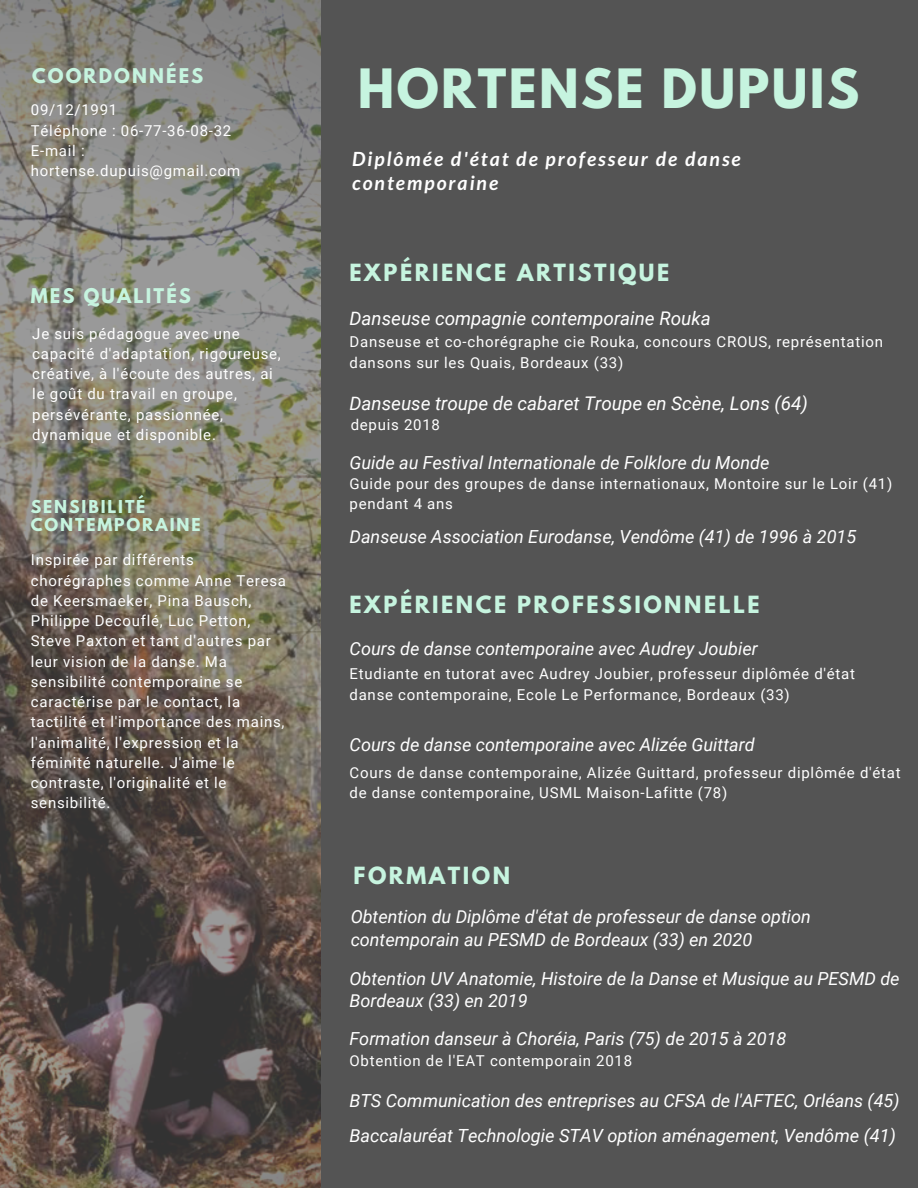
<style>
.page{position:relative;width:918px;height:1188px;background:#545454}
.page>*{position:absolute;margin:0;border:0;box-sizing:border-box;transform-origin:0 0}
.t1{font:700 48px "League Spartan";letter-spacing:.05em;color:#c6f4df}
.t2{font:700 21px "League Spartan";letter-spacing:.12em;color:#c6f4df}
.t3{font:italic 700 19.5px/23.7px "Lato";letter-spacing:.1em;color:#fff}
.t4{font:italic 18.9px "Roboto";color:#fff}
.t5{font:italic 18.75px "Roboto";color:#fff}
.t6{font:italic 18.15px "Roboto";color:#fff}
.t7{font:italic 18px/22.5px "Roboto";color:#fff}
.t8{font:700 18px "League Spartan";letter-spacing:.12em;color:#c6f4df}
.t9{font:700 15.75px/18px "League Spartan";letter-spacing:.12em;color:#c6f4df}
.t10{font:15px/20.2px "Roboto";letter-spacing:.05em;color:#fff}
</style>
<div class="page">
<svg style="left:0;top:0;width:321px;height:1188px;background:#706a62"></svg>
<p class="t8" style="left:32px;top:67px;width:173px">COORDONNÉES</p>
<p class="t10" style="left:31px;top:100px;width:211px">09/12/1991<br>Téléphone : 06-77-36-08-32<br>E-mail : hortense.dupuis@gmail.com</p>
<p class="t8" style="left:31px;top:287px;width:162px">MES QUALITÉS</p>
<p class="t10" style="left:32px;top:323px;width:250px">Je suis pédagogue avec une capacité d'adaptation, rigoureuse, créative, à l'écoute des autres, ai le goût du travail en groupe, persévérante, passionnée, dynamique et disponible.</p>
<p class="t9" style="left:31px;top:499px;width:171px">SENSIBILITÉ<br>CONTEMPORAINE</p>
<p class="t10" style="left:31px;top:550px;width:257px">Inspirée par différents chorégraphes comme Anne Teresa de Keersmaeker, Pina Bausch,<br>Philippe Decouflé, Luc Petton,<br>Steve Paxton et tant d'autres par leur vision de la danse. Ma sensibilité contemporaine se caractérise par le contact, la tactilité et l'importance des mains, l'animalité, l'expression et la féminité naturelle. J'aime le contraste, l'originalité et le sensibilité.</p>
<h1 class="t1" style="left:358px;top:65px;width:503px">HORTENSE DUPUIS</h1>
<h3 class="t3" style="left:352px;top:146px;width:390px">Diplômée d'état de professeur de danse contemporaine</h3>
<h2 class="t2" style="left:350px;top:262px;width:321px">EXPÉRIENCE ARTISTIQUE</h2>
<p class="t5" style="left:350px;top:308px;width:363px">Danseuse compagnie contemporaine Rouka</p>
<p class="t10" style="left:350px;top:332px;width:535px">Danseuse et co-chorégraphe cie Rouka, concours CROUS, représentation dansons sur les Quais, Bordeaux (33)</p>
<p class="t4" style="left:350px;top:393px;width:460px">Danseuse troupe de cabaret Troupe en Scène, Lons (64)</p>
<p class="t10" style="left:351px;top:415px;width:91px">depuis 2018</p>
<p class="t7" style="left:350px;top:452px;width:421px">Guide au Festival Internationale de Folklore du Monde</p>
<p class="t10" style="left:350px;top:474px;width:544px">Guide pour des groupes de danse internationaux, Montoire sur le Loir (41) pendant 4 ans</p>
<p class="t7" style="left:350px;top:526px;width:508px">Danseuse Association Eurodanse, Vendôme (41) de 1996 à 2015</p>
<h2 class="t2" style="left:350px;top:594px;width:412px">EXPÉRIENCE PROFESSIONNELLE</h2>
<p class="t7" style="left:350px;top:638px;width:410px">Cours de danse contemporaine avec Audrey Joubier</p>
<p class="t10" style="left:350px;top:664px;width:507px">Etudiante en tutorat avec Audrey Joubier, professeur diplômée d'état danse contemporaine, Ecole Le Performance, Bordeaux (33)</p>
<p class="t7" style="left:350px;top:734px;width:407px">Cours de danse contemporaine avec Alizée Guittard</p>
<p class="t10" style="left:350px;top:763px;width:553px">Cours de danse contemporaine, Alizée Guittard, professeur diplômée d'état de danse contemporaine, USML Maison-Lafitte (78)</p>
<h2 class="t2" style="left:354px;top:865px;width:158px">FORMATION</h2>
<p class="t7" style="left:351px;top:906px;width:462px">Obtention du Diplôme d'état de professeur de danse option contemporain au PESMD de Bordeaux (33) en 2020</p>
<p class="t7" style="left:350px;top:967px;width:552px">Obtention UV Anatomie, Histoire de la Danse et Musique au PESMD de<br>Bordeaux (33) en 2019</p>
<p class="t7" style="left:350px;top:1028px;width:438px">Formation danseur à Choréia, Paris (75) de 2015 à 2018</p>
<p class="t10" style="left:350px;top:1051px;width:284px">Obtention de l'EAT contemporain 2018</p>
<p class="t7" style="left:350px;top:1089px;width:552px">BTS Communication des entreprises au CFSA de l'AFTEC, Orléans (45)</p>
<p class="t6" style="left:350px;top:1125px;width:548px">Baccalauréat Technologie STAV option aménagement, Vendôme (41)</p>
</div>
